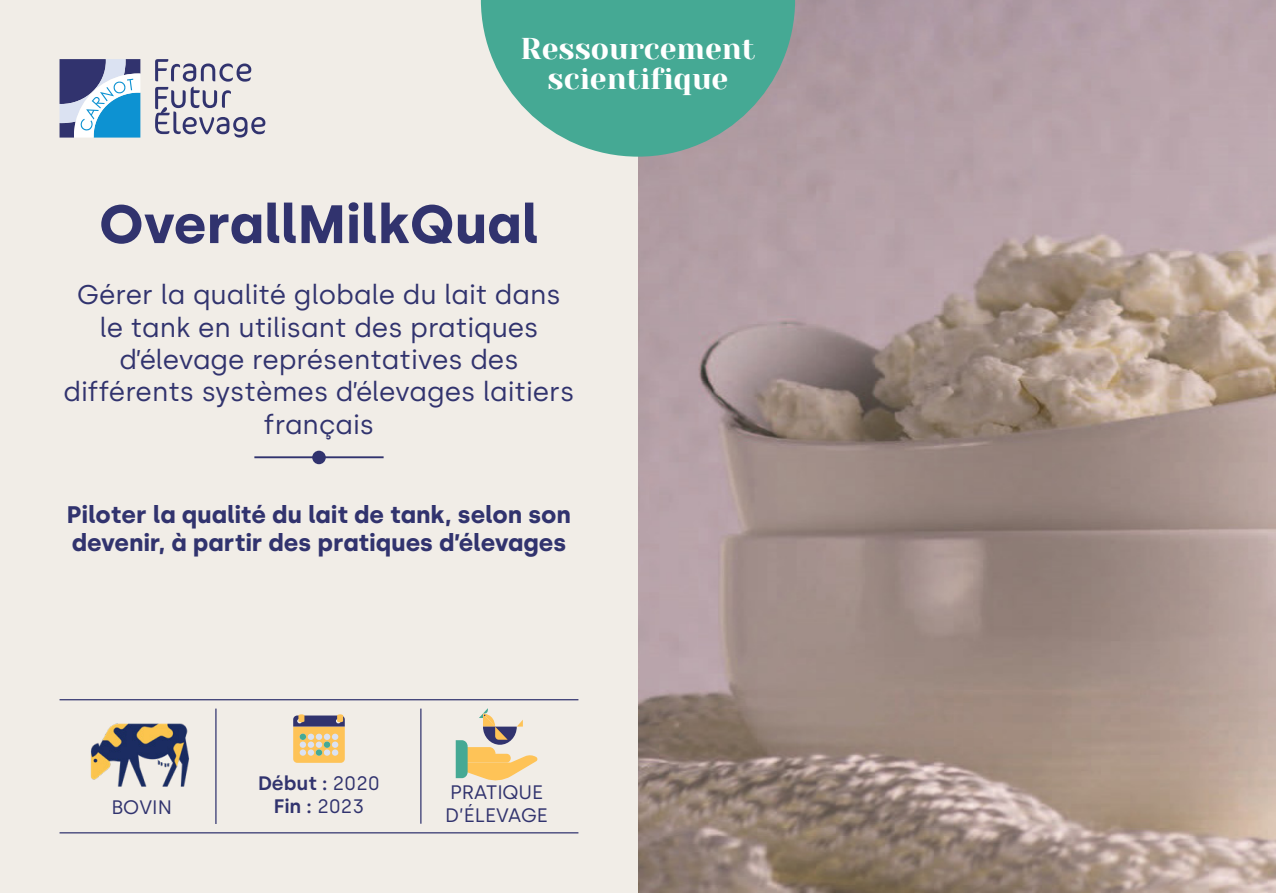
<style>
.page{position:relative;width:1276px;height:893px;background:#fff}
.page>*{position:absolute;margin:0;border:0;box-sizing:border-box;transform-origin:0 0}
.Nom_du_projet{font:700 54px "Silka";color:#31336e}
.t1{font:30px/30px "Yeseva One";color:#fff;text-align:center}
.Descriptif_court{font:27px/32.4px "Silka";color:#31336e;text-align:center}
.Texte_objecvtif{font:700 24px/28.8px "Silka";color:#31336e}
.Textes_pictos{font:19.5px/23.4px "Silka";color:#31336e}
.Textes_pictos-2{font:600 19.5px "Silka";color:#31336e}
.s1{font-weight:400}
</style>
<div class="page">
<img style="left:638px;top:0;width:638px;height:893px">
<div style="left:0;top:0;width:638px;height:893px;background:#f1ede7"></div>
<svg style="left:60px;top:59px;width:80px;height:79px;background:#7098c0"></svg>
<svg style="left:155px;top:59px;width:110px;height:79px"></svg>
<svg style="left:481px;top:0;width:314px;height:157px;background:#63ae9e"></svg>
<hr style="left:60px;top:699px;width:518px;height:1px;background:#31336e">
<hr style="left:60px;top:832px;width:518px;height:1px;background:#31336e">
<hr style="left:215px;top:709px;width:1px;height:115px;background:#31336e">
<hr style="left:420px;top:709px;width:1px;height:115px;background:#31336e">
<hr style="left:254px;top:456px;width:129px;height:2px;background:#31336e">
<div style="left:312px;top:451px;width:14px;height:13px;background:#31336e;border-radius:50%"></div>
<svg style="left:293px;top:714px;width:52px;height:49px;background:#cdae7c"></svg>
<div style="left:316px;top:749px;width:6px;height:7px;background:#45a994;border-radius:50%"></div>
<div style="left:324px;top:741px;width:6px;height:7px;background:#45a994;border-radius:50%"></div>
<img style="left:90px;top:723px;width:99px;height:63px">
<svg style="left:456px;top:708px;width:82px;height:73px"></svg>
<p class="t1" style="left:520px;top:32px;width:236px">Ressourcement scientifique</p>
<p class="Nom_du_projet" style="left:99px;top:192px;width:441px">OverallMilkQual</p>
<p class="Descriptif_court" style="left:64px;top:279px;width:512px">Gérer la qualité globale du lait dans le tank en utilisant des pratiques d’élevage représentatives des différents systèmes d’élevages laitiers français</p>
<p class="Texte_objecvtif" style="left:67px;top:500px;width:505px">Piloter la qualité du lait de tank, selon son devenir, à partir des pratiques d’élevages</p>
<p class="Textes_pictos-2" style="left:258px;top:771px;width:123px">Début : <span class="s1">2020</span></p>
<p class="Textes_pictos" style="left:111px;top:796px;width:62px">BOVIN</p>
<p class="Textes_pictos-2" style="left:274px;top:795px;width:92px">Fin : <span class="s1">2023</span></p>
<p class="Textes_pictos" style="left:445px;top:780px;width:104px">PRATIQUE<br>D’ÉLEVAGE</p>
</div>
